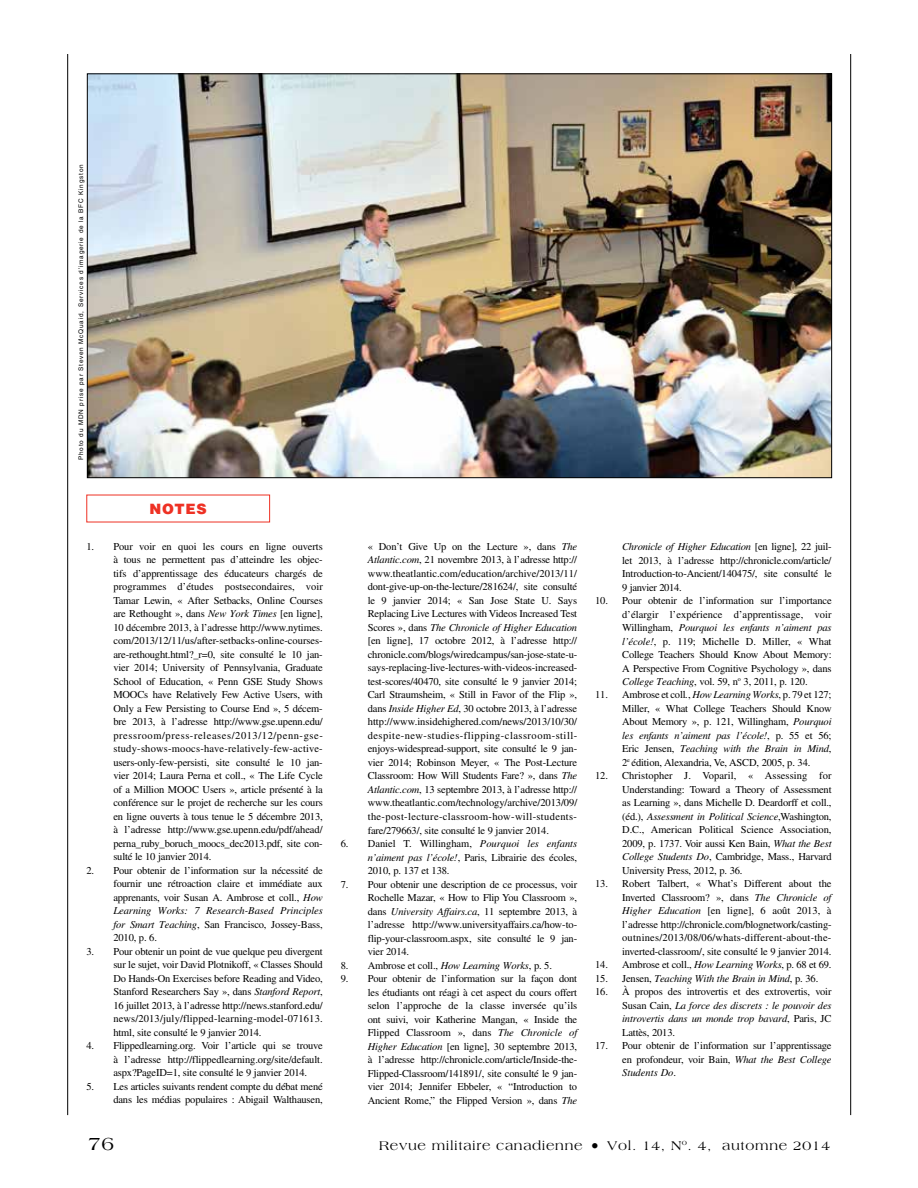
<style>
.page{position:relative;width:918px;height:1188px;background:#fff}
.page>*{position:absolute;margin:0;border:0;box-sizing:border-box;transform-origin:0 0}
.t1{font:19.5px "Americana Std";color:#000}
.t2{font:900 14.25px "Helvetica LT Std";letter-spacing:.05em;color:#ee3124}
.t3{font:13.5px "Americana Std";letter-spacing:.05em;color:#000}
.t4{font:10.5px/13.5px "Times LT Std";letter-spacing:-.015em;color:#000;text-align:justify}
.t5{font:italic 10.5px "Times LT Std";letter-spacing:-.015em;color:#000}
.t6{font:6.3px "Helvetica LT Std";letter-spacing:.125em;color:#000}
.s1{font-style:italic}
.s2{font-style:normal}
.s3{font-size:16.5px}
</style>
<div class="page">
<hr style="left:850px;top:54px;width:1px;height:1061px;background:#000">
<hr style="left:67px;top:54px;width:1px;height:1061px;background:#000">
<img style="left:89px;top:75px;width:741px;height:401px">
<p class="t6" style="left:77px;top:460px;width:297px;rotate:-90deg">Photo du MDN prise par Steven McQuaid, Services d’imagerie de la BFC Kingston</p>
<h2 class="t2" style="left:149px;top:499px;width:59px">NOTES</h2>
<p class="t4" style="left:113px;top:539px;width:211px;text-indent:-27px">1. Pour voir en quoi les cours en ligne ouverts à tous ne permettent pas d’atteindre les objec&shy;tifs d’apprentissage des éducateurs chargés de programmes d’études postsecondaires, voir Tamar Lewin, « After Setbacks, Online Courses are Rethought », dans <span class="s1">New York Times</span> [en ligne], 10 décembre 2013, à l’adresse http://www.nytimes. com/2013/12/11/us/after-setbacks-online-courses&shy;are-rethought.html?_r=0, site consulté le 10 jan&shy;vier 2014; University of Pennsylvania, Graduate School of Education, « Penn GSE Study Shows MOOCs have Relatively Few Active Users, with Only a Few Persisting to Course End », 5 décem&shy;bre 2013, à l’adresse http://www.gse.upenn.edu/ pressroom/press-releases/2013/12/penn-gse&shy;study-shows-moocs-have-relatively-few-active&shy;users-only-few-persisti, site consulté le 10 jan&shy;vier 2014; Laura Perna et coll., « The Life Cycle of a Million MOOC Users », article présenté à la conférence sur le projet de recherche sur les cours en ligne ouverts à tous tenue le 5 décembre 2013, à l’adresse http://www.gse.upenn.edu/pdf/ahead/ perna_ruby_boruch_moocs_dec2013.pdf, site con&shy;sulté le 10 janvier 2014.</p>
<p class="t4" style="left:113px;top:864px;width:211px;text-indent:-27px">2. Pour obtenir de l’information sur la nécessité de fournir une rétroaction claire et immédiate aux apprenants, voir Susan A. Ambrose et coll., <span class="s1">How Learning Works: 7 Research-Based Principles for Smart Teaching</span>, San Francisco, Jossey-Bass, 2010, p. 6.</p>
<p class="t4" style="left:113px;top:945px;width:211px;text-indent:-27px">3. Pour obtenir un point de vue quelque peu divergent sur le sujet, voir David Plotnikoff, « Classes Should Do Hands-On Exercises before Reading and Video, Stanford Researchers Say », dans <span class="s1">Stanford Report</span>, 16 juillet 2013, à l’adresse http://news.stanford.edu/ news/2013/july/flipped-learning-model-071613. html, site consulté le 9 janvier 2014.</p>
<p class="t4" style="left:113px;top:1039px;width:211px;text-indent:-27px">4. Flippedlearning.org. Voir l’article qui se trouve à l’adresse http://flippedlearning.org/site/default. aspx?PageID=1, site consulté le 9 janvier 2014.</p>
<p class="t4" style="left:86px;top:1080px;width:238px;text-align:right">5. Les articles suivants rendent compte du débat mené dans les médias populaires : Abigail Walthausen,</p>
<p class="t4" style="left:368px;top:540px;width:211px">« Don’t Give Up on the Lecture », dans <span class="s1">The Atlantic.com</span>, 21 novembre 2013, à l’adresse http:// www.theatlantic.com/education/archive/2013/11/ dont-give-up-on-the-lecture/281624/, site consulté le 9 janvier 2014; « San Jose State U. Says Replacing Live Lectures with Videos Increased Test Scores », dans <span class="s1">The Chronicle of Higher Education </span>[en ligne], 17 octobre 2012, à l’adresse http:// chronicle.com/blogs/wiredcampus/san-jose-state-u&shy;says-replacing-live-lectures-with-videos-increased&shy;test-scores/40470, site consulté le 9 janvier 2014; Carl Straumsheim, « Still in Favor of the Flip », dans <span class="s1">Inside Higher Ed</span>, 30 octobre 2013, à l’adresse http://www.insidehighered.com/news/2013/10/30/ despite-new-studies-flipping-classroom-still&shy;enjoys-widespread-support, site consulté le 9 jan&shy;vier 2014; Robinson Meyer, « The Post-Lecture Classroom: How Will Students Fare? », dans <span class="s1">The Atlantic.com</span>, 13 septembre 2013, à l’adresse http:// www.theatlantic.com/technology/archive/2013/09/ the-post-lecture-classroom-how-will-students&shy;fare/279663/, site consulté le 9 janvier 2014.</p>
<p class="t4" style="left:368px;top:837px;width:211px;text-indent:-27px">6. Daniel T. Willingham, <span class="s1">Pourquoi les enfants n’aiment pas l’école!</span>, Paris, Librairie des écoles, 2010, p. 137 et 138.</p>
<p class="t4" style="left:368px;top:877px;width:211px;text-indent:-27px">7. Pour obtenir une description de ce processus, voir Rochelle Mazar, « How to Flip You Classroom », dans <span class="s1">University Affairs.ca</span>, 11 septembre 2013, à l’adresse http://www.universityaffairs.ca/how-to&shy;flip-your-classroom.aspx, site consulté le 9 jan&shy;vier 2014.</p>
<p class="t4" style="left:341px;top:958px;width:213px">8. Ambrose et coll., <span class="s1">How Learning Works</span>, p. 5.</p>
<p class="t4" style="left:368px;top:972px;width:211px;text-indent:-27px">9. Pour obtenir de l’information sur la façon dont les étudiants ont réagi à cet aspect du cours offert selon l’approche de la classe inversée qu’ils ont suivi, voir Katherine Mangan, « Inside the Flipped Classroom », dans <span class="s1">The Chronicle of Higher Education</span> [en ligne], 30 septembre 2013, à l’adresse http://chronicle.com/article/Inside-the-Flipped-Classroom/141891/, site consulté le 9 jan&shy;vier 2014; Jennifer Ebbeler, « “Introduction to Ancient Rome,” the Flipped Version », dans <span class="s1">The</span></p>
<p class="t4" style="left:622px;top:540px;width:211px"><span class="s1">Chronicle of Higher Education</span> [en ligne], 22 juil&shy;let 2013, à l’adresse http://chronicle.com/article/ Introduction-to-Ancient/140475/, site consulté le 9 janvier 2014.</p>
<p class="t4" style="left:622px;top:594px;width:211px;text-indent:-27px">10. Pour obtenir de l’information sur l’importance d’élargir l’expérience d’apprentissage, voir Willingham, <span class="s1">Pourquoi les enfants n’aiment pas l’école!</span>, p. 119; Michelle D. Miller, « What College Teachers Should Know About Memory:<br>A Perspective From Cognitive Psychology », dans <span class="s1">College Teaching</span>, vol. 59, n<sup>o</sup> 3, 2011, p. 120.</p>
<p class="t4" style="left:622px;top:688px;width:211px;text-indent:-27px">11. Ambrose et coll<span class="s1">.</span>, <span class="s1">How Learning Works</span>, p. 79 et 127; Miller, « What College Teachers Should Know About Memory », p. 121, Willingham, <span class="s1">Pourquoi les enfants n’aiment pas l’école!</span>, p. 55 et 56; Eric Jensen, <span class="s1">Teaching with the Brain in Mind</span>, 2<sup>e</sup> édition, Alexandria, Ve, ASCD, 2005, p. 34.</p>
<p class="t4" style="left:622px;top:769px;width:211px;text-indent:-27px">12. Christopher J. Voparil, « Assessing for Understanding: Toward a Theory of Assessment as Learning », dans Michelle D. Deardorff et coll., (éd.), <span class="s1">Assessment in Political Science</span>,Washington, D.C., American Political Science Association, 2009, p. 1737. Voir aussi Ken Bain, <span class="s1">What the Best College Students Do</span>, Cambridge, Mass., Harvard University Press, 2012, p. 36.</p>
<p class="t4" style="left:622px;top:877px;width:211px;text-indent:-27px">13. Robert Talbert, « What’s Different about the Inverted Classroom? », dans <span class="s1">The Chronicle of Higher Education</span> [en ligne], 6 août 2013, à l’adresse http://chronicle.com/blognetwork/casting&shy;outnines/2013/08/06/whats-different-about-the&shy;inverted-classroom/, site consulté le 9 janvier 2014.</p>
<p class="t4" style="left:595px;top:958px;width:238px">14. Ambrose et coll., <span class="s1">How Learning Works</span>, p. 68 et 69.</p>
<p class="t5" style="left:595px;top:973px;width:225px"><span class="s2">15. Jensen,</span> Teaching With the Brain in Mind<span class="s2">, p. 36.</span></p>
<p class="t4" style="left:622px;top:985px;width:211px;text-indent:-27px">16. À propos des introvertis et des extrovertis, voir Susan Cain, <span class="s1">La force des discrets : le pouvoir des introvertis dans un monde trop bavard</span>, Paris, JC Lattès, 2013.</p>
<p class="t4" style="left:622px;top:1039px;width:211px;text-indent:-27px">17. Pour obtenir de l’information sur l’apprentissage en profondeur, voir Bain, <span class="s1">What the Best College Students Do</span>.</p>
<h1 class="t1" style="left:88px;top:1132px;width:28px">76</h1>
<p class="t3" style="left:379px;top:1138px;width:453px">Revue militaire canadienne <span class="s3">•</span> Vol. 14, N<sup>o</sup>. 4, automne 2014</p>
</div>
